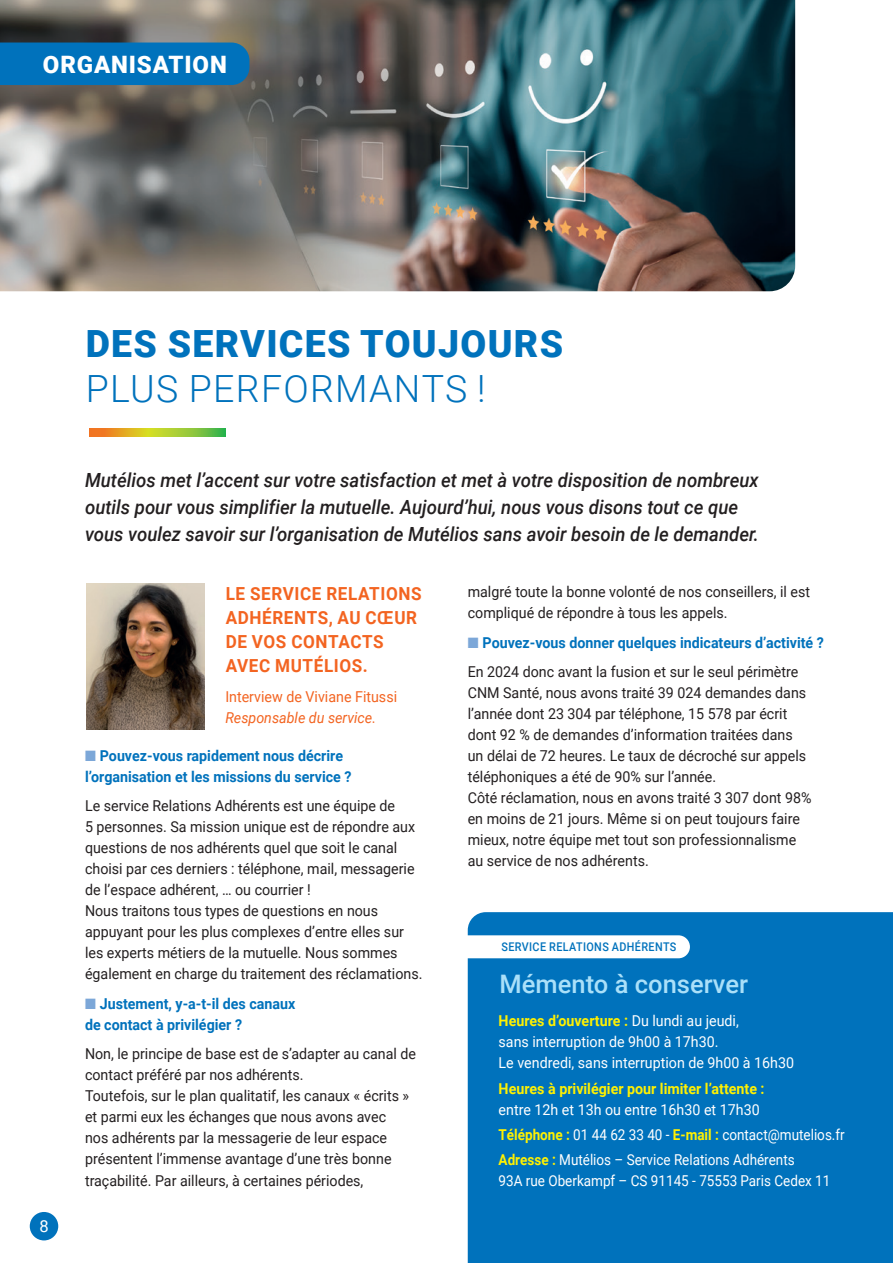
<style>
.page{position:relative;width:893px;height:1263px;background:#fff}
.page>*{position:absolute;margin:0;border:0;box-sizing:border-box;transform-origin:0 0}
.t1{font:900 37.5px "Roboto";letter-spacing:.035em;color:#0072bc}
.t2{font:300 37.5px "Roboto";letter-spacing:.035em;color:#0072bc}
.t3{font:500 25.5px "Roboto";color:#aae0f9}
.t4{font:900 24px "Roboto";letter-spacing:.035em;color:#fff}
.t5{font:italic 500 19.5px/27px "Roboto";color:#231f20;scale:.95 1}
.t6{font:700 18px/24px "Roboto";letter-spacing:.035em;color:#f36421;scale:.95 1}
.t7{font:16.5px "Roboto";color:#fff}
.t8{font:15px/21px "Roboto";color:#231f20;scale:.95 1}
.t9{font:15px/21px "Roboto";color:#fff;scale:.95 1}
.t10{font:700 15px/21px "Roboto";color:#0072bc;scale:.95 1}
.t11{font:15px "Roboto";color:#fff;scale:.9 1}
.t12{font:700 15px "Roboto";color:#fff101;scale:.95 1}
.t13{font:15px "Roboto";color:#f36421;scale:.95 1}
.t14{font:italic 15px "Roboto";color:#f36421;scale:.95 1}
.t15{font:500 12px "Roboto";letter-spacing:.035em;color:#0072bc;scale:.9 1}
.s1{color:#7ca7d8}
.s2{font-weight:400;color:#231f20}
.s3{font-weight:700;color:#fff101}
</style>
<div class="page">
<img style="left:0;top:0;width:795px;height:291px">
<div style="left:0;top:43px;width:249px;height:42px;background:#0072bc"></div>
<div style="left:30px;top:1212px;width:28px;height:28px;background:#0072bc;border-radius:50%"></div>
<img style="left:86px;top:584px;width:118px;height:145px">
<div style="left:468px;top:912px;width:425px;height:351px;background:#0072bc"></div>
<svg style="left:89px;top:429px;width:136px;height:8px"></svg>
<div style="left:452px;top:935px;width:238px;height:23px;background:#fff;border-radius:11px"></div>
<h3 class="t4" style="left:43px;top:47px;width:185px">ORGANISATION</h3>
<h1 class="t1" style="left:86px;top:318px;width:479px">DES SERVICES TOUJOURS</h1>
<h1 class="t2" style="left:86px;top:363px;width:401px">PLUS PERFORMANTS !</h1>
<p class="t5" style="left:85px;top:466px;width:711px">Mutélios met l’accent sur votre satisfaction et met à votre disposition de nombreux outils pour vous simplifier la mutuelle. Aujourd’hui, nous vous disons tout ce que vous voulez savoir sur l’organisation de Mutélios sans avoir besoin de le demander.</p>
<p class="t7" style="left:39px;top:1214px;width:11px">8</p>
<p class="t6" style="left:226px;top:581px;width:208px">LE SERVICE RELATIONS<br>ADHÉRENTS, AU CŒUR<br>DE VOS CONTACTS<br>AVEC MUTÉLIOS.</p>
<p class="t13" style="left:225px;top:686px;width:182px">Interview de Viviane Fitussi</p>
<p class="t14" style="left:225px;top:707px;width:160px">Responsable du service.</p>
<p class="t10" style="left:85px;top:744px;width:282px"><span class="s1">■</span> Pouvez-vous rapidement nous décrire l’organisation et les missions du service ?</p>
<p class="t8" style="left:85px;top:795px;width:357px">Le service Relations Adhérents est une équipe de<br>5 personnes. Sa mission unique est de répondre aux questions de nos adhérents quel que soit le canal choisi par ces derniers : téléphone, mail, messagerie de l’espace adhérent, … ou courrier !<br>Nous traitons tous types de questions en nous appuyant pour les plus complexes d’entre elles sur les experts métiers de la mutuelle. Nous sommes également en charge du traitement des réclamations.</p>
<p class="t10" style="left:85px;top:992px;width:223px"><span class="s1">■</span> Justement, y-a-t-il des canaux de contact à privilégier ?</p>
<p class="t8" style="left:85px;top:1043px;width:350px">Non, le principe de base est de s’adapter au canal de contact préféré par nos adhérents.<br>Toutefois, sur le plan qualitatif, les canaux « écrits » et parmi eux les échanges que nous avons avec<br>nos adhérents par la messagerie de leur espace présentent l’immense avantage d’une très bonne traçabilité. Par ailleurs, à certaines périodes,</p>
<p class="t8" style="left:468px;top:581px;width:362px">malgré toute la bonne volonté de nos conseillers, il est compliqué de répondre à tous les appels.</p>
<p class="t10" style="left:468px;top:627px;width:376px;line-height:29.5px"><span class="s1">■</span> Pouvez-vous donner quelques indicateurs d’activité ?<br><span class="s2">En 2024 donc avant la fusion et sur le seul périmètre</span></p>
<p class="t8" style="left:468px;top:682px;width:363px">CNM Santé, nous avons traité 39 024 demandes dans l’année dont 23 304 par téléphone, 15 578 par écrit dont 92 % de demandes d’information traitées dans un délai de 72 heures. Le taux de décroché sur appels téléphoniques a été de 90% sur l’année.<br>Côté réclamation, nous en avons traité 3 307 dont 98% en moins de 21 jours. Même si on peut toujours faire mieux, notre équipe met tout son professionnalisme au service de nos adhérents.</p>
<p class="t15" style="left:501px;top:939px;width:196px">SERVICE RELATIONS ADHÉRENTS</p>
<h2 class="t3" style="left:500px;top:966px;width:250px">Mémento à conserver</h2>
<p class="t9" style="left:499px;top:1010px;width:313px"><span class="s3">Heures d’ouverture :</span> Du lundi au jeudi,<br>sans interruption de 9h00 à 17h30.<br>Le vendredi, sans interruption de 9h00 à 16h30</p>
<p class="t12" style="left:499px;top:1078px;width:282px">Heures à privilégier pour limiter l’attente :</p>
<p class="t9" style="left:499px;top:1096px;width:366px;line-height:25.2px">entre 12h et 13h ou entre 16h30 et 17h30<br><span class="s3">Téléphone :</span> 01 44 62 33 40 - <span class="s3">E-mail :</span> contact@mutelios.fr<br><span class="s3">Adresse :</span> Mutélios – Service Relations Adhérents</p>
<p class="t11" style="left:499px;top:1170px;width:370px">93A rue Oberkampf – CS 91145 - 75553 Paris Cedex 11</p>
</div>
